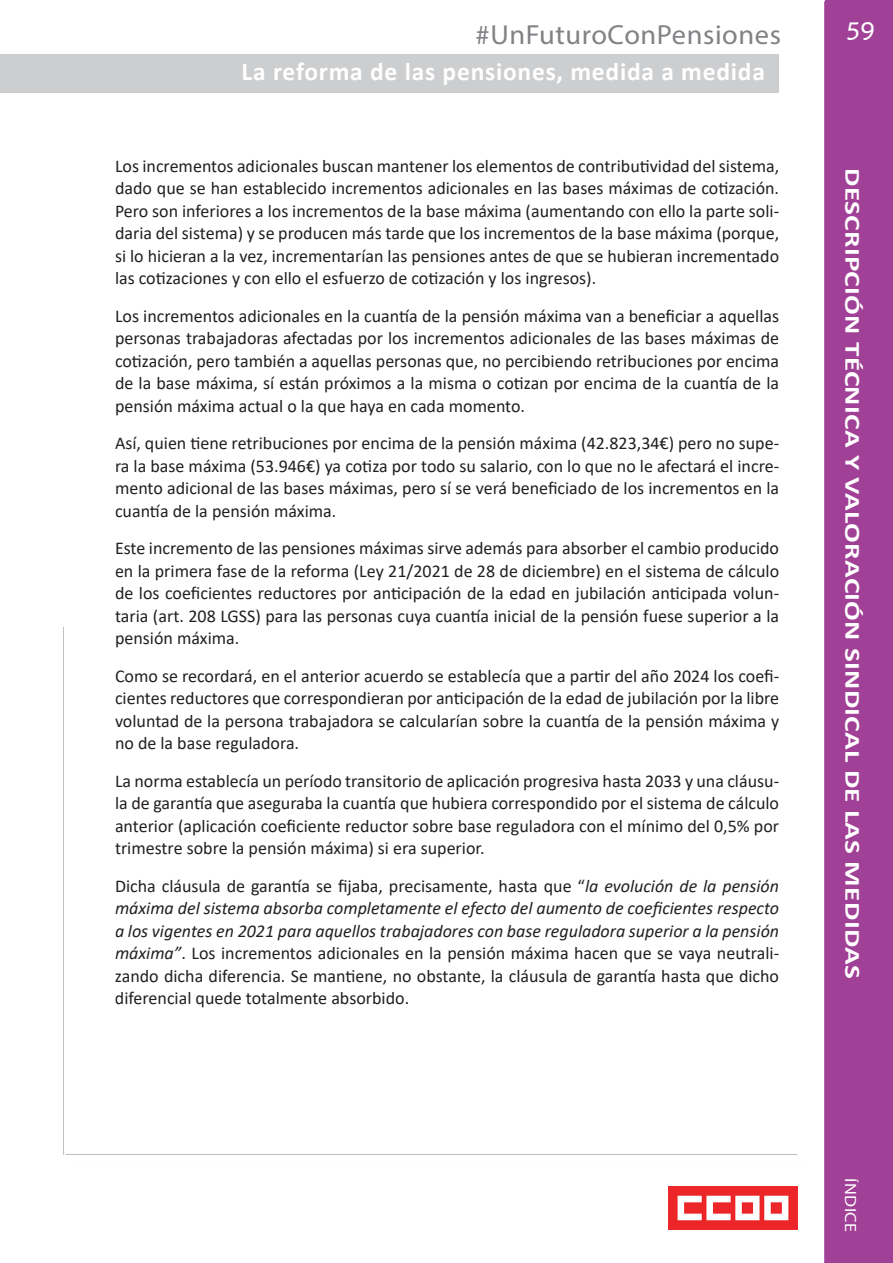
<style>
.page{position:relative;width:893px;height:1263px;background:#fff}
.page>*{position:absolute;margin:0;border:0;box-sizing:border-box;transform-origin:0 0}
.t1{font:27.6px "Myriad Pro";letter-spacing:.02em;color:#808285}
.t2{font:700 25.5px "Calibri";letter-spacing:.03em;color:#fff}
.t3{font:25.5px "Maiandra GD";color:#fff}
.t4{font:700 21.6px "Calibri";letter-spacing:.01em;color:#fff;scale:1.35 1}
.t5{font:18px/22.5px "Calibri";color:#231f20;text-align:justify}
.t6{font:16.2px "Myriad Pro";letter-spacing:.03em;color:#fff;scale:1.11 1}
.s1{font-style:italic}
</style>
<div class="page">
<div style="left:824px;top:1px;width:53px;height:1262px;background:#a14097"></div>
<hr style="left:66px;top:1154px;width:731px;height:1px;background:#bcbdc0">
<hr style="left:63px;top:627px;width:1px;height:528px;background:#bcbdc0">
<div style="left:825px;top:0;width:68px;height:61px;background:#a14097"></div>
<img style="left:668px;top:1186px;width:129px;height:43px">
<div style="left:0;top:54px;width:779px;height:38px;background:#cdced0"></div>
<div style="left:877px;top:60px;width:16px;height:1203px;background:#a14097"></div>
<h1 class="t1" style="left:476px;top:18px;width:307px">#UnFuturoConPensiones</h1>
<h2 class="t3" style="left:846px;top:15px;width:31px">59</h2>
<h2 class="t2" style="left:242px;top:54px;width:525px">La reforma de las pensiones, medida a medida</h2>
<p class="t5" style="left:115px;top:154px;width:666px">Los incrementos adicionales buscan mantener los elementos de contributividad del sistema, dado que se han establecido incrementos adicionales en las bases máximas de cotización.<br>Pero son inferiores a los incrementos de la base máxima (aumentando con ello la parte soli&shy;daria del sistema) y se producen más tarde que los incrementos de la base máxima (porque, si lo hicieran a la vez, incrementarían las pensiones antes de que se hubieran incrementado las cotizaciones y con ello el esfuerzo de cotización y los ingresos).</p>
<p class="t5" style="left:115px;top:304px;width:666px">Los incrementos adicionales en la cuantía de la pensión máxima van a beneficiar a aquellas personas trabajadoras afectadas por los incrementos adicionales de las bases máximas de cotización, pero también a aquellas personas que, no percibiendo retribuciones por encima de la base máxima, sí están próximos a la misma o cotizan por encima de la cuantía de la pensión máxima actual o la que haya en cada momento.</p>
<p class="t5" style="left:115px;top:432px;width:666px">Así, quien tiene retribuciones por encima de la pensión máxima (42.823,34€) pero no supe&shy;ra la base máxima (53.946€) ya cotiza por todo su salario, con lo que no le afectará el incre&shy;mento adicional de las bases máximas, pero sí se verá beneficiado de los incrementos en la cuantía de la pensión máxima.</p>
<p class="t5" style="left:115px;top:537px;width:666px">Este incremento de las pensiones máximas sirve además para absorber el cambio producido en la primera fase de la reforma (Ley 21/2021 de 28 de diciembre) en el sistema de cálculo de los coeficientes reductores por anticipación de la edad en jubilación anticipada volun&shy;taria (art. 208 LGSS) para las personas cuya cuantía inicial de la pensión fuese superior a la pensión máxima.</p>
<p class="t5" style="left:115px;top:664px;width:666px">Como se recordará, en el anterior acuerdo se establecía que a partir del año 2024 los coefi&shy;cientes reductores que correspondieran por anticipación de la edad de jubilación por la libre voluntad de la persona trabajadora se calcularían sobre la cuantía de la pensión máxima y no de la base reguladora.</p>
<p class="t5" style="left:115px;top:769px;width:666px">La norma establecía un período transitorio de aplicación progresiva hasta 2033 y una cláusu&shy;la de garantía que aseguraba la cuantía que hubiera correspondido por el sistema de cálculo anterior (aplicación coeficiente reductor sobre base reguladora con el mínimo del 0,5% por trimestre sobre la pensión máxima) si era superior.</p>
<p class="t5" style="left:115px;top:874px;width:666px">Dicha cláusula de garantía se fijaba, precisamente, hasta que “<span class="s1">la evolución de la pensión máxima del sistema absorba completamente el efecto del aumento de coeficientes respecto a los vigentes en 2021 para aquellos trabajadores con base reguladora superior a la pensión máxima”</span>. Los incrementos adicionales en la pensión máxima hacen que se vaya neutrali&shy;zando dicha diferencia. Se mantiene, no obstante, la cláusula de garantía hasta que dicho diferencial quede totalmente absorbido.</p>
<p class="t4" style="left:868px;top:168px;width:602px;rotate:90deg">DESCRIPCIÓN TÉCNICA Y VALORACIÓN SINDICAL DE LAS MEDIDAS</p>
<p class="t6" style="left:860px;top:1178px;width:51px;rotate:90deg">ÍNDICE</p>
</div>
